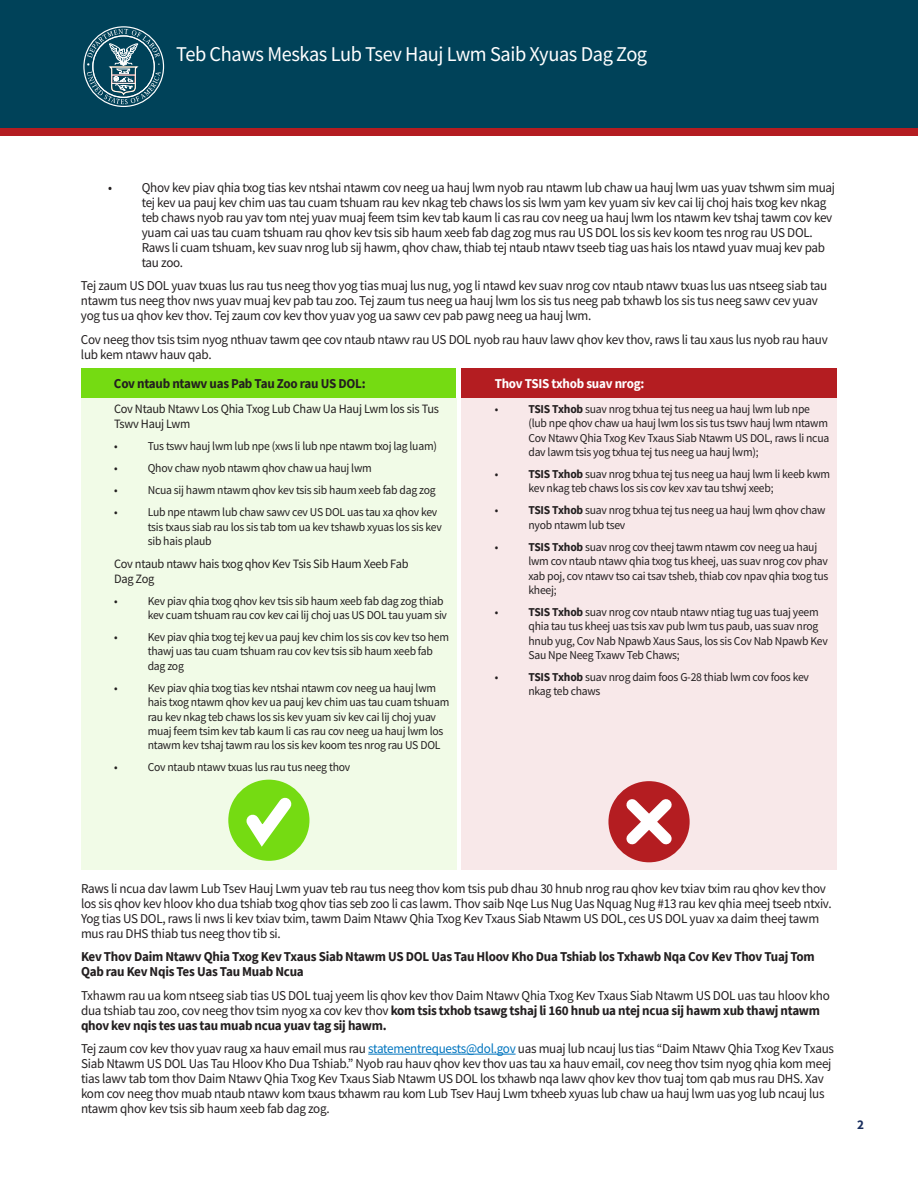
<style>
.page{position:relative;width:918px;height:1188px;background:#fff}
.page>*{position:absolute;margin:0;border:0;box-sizing:border-box;transform-origin:0 0}
.t1{font:21px "Source Sans Pro";letter-spacing:-.02em;color:#fff}
.t2{font:13.5px/15px "Source Sans Pro";letter-spacing:-.02em;color:#231f20}
.t3{font:700 13.5px/15px "Source Sans Pro";letter-spacing:-.02em;color:#231f20}
.t4{font:700 13.5px "Source Sans Pro";letter-spacing:-.02em;color:#fff}
.t5{font:700 13.5px "Source Sans Pro";color:#192e5d}
.t6{font:12.75px/15px "Source Sans Pro";letter-spacing:-.02em;color:#231f20}
.t7{font:12px/14.4px "Source Sans Pro";letter-spacing:-.02em;color:#231f20}
.s1{font-weight:700}
.s2{color:#0075bf}
</style>
<div class="page">
<div style="left:0;top:0;width:918px;height:128px;background:#004259"></div>
<div style="left:0;top:128px;width:918px;height:8px;background:#b41d21"></div>
<hr style="left:368px;top:1054px;width:148px;height:1px;background:#0075bf">
<div style="left:81px;top:368px;width:375px;height:30px;background:#75db12"></div>
<div style="left:81px;top:398px;width:375px;height:471px;background:#f1fbe7"></div>
<div style="left:228px;top:780px;width:81px;height:81px;background:#75db12;border-radius:50%"></div>
<svg style="left:235px;top:787px;width:68px;height:71px"></svg>
<div style="left:462px;top:368px;width:375px;height:30px;background:#b41d21"></div>
<div style="left:462px;top:398px;width:375px;height:471px;background:#f8e8e9"></div>
<div style="left:608px;top:781px;width:82px;height:81px;background:#b41d21;border-radius:50%"></div>
<svg style="left:616px;top:789px;width:66px;height:66px"></svg>
<div style="left:83px;top:26px;width:81px;height:81px;border:1px solid #fff;border-radius:50%"></div>
<svg style="left:87px;top:29px;width:74px;height:75px"></svg>
<h1 class="t1" style="left:176px;top:40px;width:473px">Teb Chaws Meskas Lub Tsev Hauj Lwm Saib Xyuas Dag Zog</h1>
<p class="t2" style="left:142px;top:180px;width:695px;text-indent:-34px">• Qhov kev piav qhia txog tias kev ntshai ntawm cov neeg ua hauj lwm nyob rau ntawm lub chaw ua hauj lwm uas yuav tshwm sim muaj tej kev ua pauj kev chim uas tau cuam tshuam rau kev nkag teb chaws los sis lwm yam kev yuam siv kev cai lij choj hais txog kev nkag teb chaws nyob rau yav tom ntej yuav muaj feem tsim kev tab kaum li cas rau cov neeg ua hauj lwm los ntawm kev tshaj tawm cov kev yuam cai uas tau cuam tshuam rau qhov kev tsis sib haum xeeb fab dag zog mus rau US DOL los sis kev koom tes nrog rau US DOL.<br>Raws li cuam tshuam, kev suav nrog lub sij hawm, qhov chaw, thiab tej ntaub ntawv tseeb tiag uas hais los ntawd yuav muaj kev pab tau zoo.</p>
<p class="t2" style="left:81px;top:278px;width:748px">Tej zaum US DOL yuav txuas lus rau tus neeg thov yog tias muaj lus nug, yog li ntawd kev suav nrog cov ntaub ntawv txuas lus uas ntseeg siab tau ntawm tus neeg thov nws yuav muaj kev pab tau zoo. Tej zaum tus neeg ua hauj lwm los sis tus neeg pab txhawb los sis tus neeg sawv cev yuav yog tus ua qhov kev thov. Tej zaum cov kev thov yuav yog ua sawv cev pab pawg neeg ua hauj lwm.</p>
<p class="t2" style="left:81px;top:332px;width:748px">Cov neeg thov tsis tsim nyog nthuav tawm qee cov ntaub ntawv rau US DOL nyob rau hauv lawv qhov kev thov, raws li tau xaus lus nyob rau hauv lub kem ntawv hauv qab.</p>
<h4 class="t3" style="left:114px;top:376px;width:253px">Cov ntaub ntawv uas Pab Tau Zoo rau US DOL:</h4>
<p class="t6" style="left:114px;top:402px;width:327px">Cov Ntaub Ntawv Los Qhia Txog Lub Chaw Ua Hauj Lwm los sis Tus<br>Tswv Hauj Lwm</p>
<p class="t7" style="left:114px;top:439px;width:5px">•</p>
<p class="t7" style="left:148px;top:439px;width:291px">Tus tswv hauj lwm lub npe (xws li lub npe ntawm txoj lag luam)</p>
<p class="t7" style="left:114px;top:461px;width:5px">•</p>
<p class="t7" style="left:148px;top:461px;width:226px">Qhov chaw nyob ntawm qhov chaw ua hauj lwm</p>
<p class="t7" style="left:114px;top:483px;width:5px">•</p>
<p class="t7" style="left:148px;top:483px;width:289px">Ncua sij hawm ntawm qhov kev tsis sib haum xeeb fab dag zog</p>
<p class="t7" style="left:114px;top:505px;width:5px">•</p>
<p class="t7" style="left:148px;top:505px;width:296px">Lub npe ntawm lub chaw sawv cev US DOL uas tau xa qhov kev tsis txaus siab rau los sis tab tom ua kev tshawb xyuas los sis kev sib hais plaub</p>
<p class="t6" style="left:114px;top:556px;width:296px">Cov ntaub ntawv hais txog qhov Kev Tsis Sib Haum Xeeb Fab<br>Dag Zog</p>
<p class="t7" style="left:114px;top:593px;width:5px">•</p>
<p class="t7" style="left:148px;top:593px;width:301px">Kev piav qhia txog qhov kev tsis sib haum xeeb fab dag zog thiab kev cuam tshuam rau cov kev cai lij choj uas US DOL tau yuam siv</p>
<p class="t7" style="left:114px;top:630px;width:5px">•</p>
<p class="t7" style="left:148px;top:630px;width:303px">Kev piav qhia txog tej kev ua pauj kev chim los sis cov kev tso hem thawj uas tau cuam tshuam rau cov kev tsis sib haum xeeb fab dag zog</p>
<p class="t7" style="left:114px;top:680px;width:5px">•</p>
<p class="t7" style="left:148px;top:680px;width:303px">Kev piav qhia txog tias kev ntshai ntawm cov neeg ua hauj lwm hais txog ntawm qhov kev ua pauj kev chim uas tau cuam tshuam rau kev nkag teb chaws los sis kev yuam siv kev cai lij choj yuav muaj feem tsim kev tab kaum li cas rau cov neeg ua hauj lwm los ntawm kev tshaj tawm rau los sis kev koom tes nrog rau US DOL</p>
<p class="t7" style="left:114px;top:760px;width:5px">•</p>
<p class="t7" style="left:148px;top:760px;width:204px">Cov ntaub ntawv txuas lus rau tus neeg thov</p>
<h4 class="t4" style="left:495px;top:375px;width:151px">Thov TSIS txhob suav nrog:</h4>
<p class="t7" style="left:495px;top:402px;width:5px">•</p>
<p class="t7" style="left:528px;top:402px;width:302px"><span class="s1">TSIS Txhob</span> suav nrog txhua tej tus neeg ua hauj lwm lub npe (lub npe qhov chaw ua hauj lwm los sis tus tswv hauj lwm ntawm Cov Ntawv Qhia Txog Kev Txaus Siab Ntawm US DOL, raws li ncua dav lawm tsis yog txhua tej tus neeg ua hauj lwm);</p>
<p class="t7" style="left:495px;top:467px;width:5px">•</p>
<p class="t7" style="left:528px;top:467px;width:303px"><span class="s1">TSIS Txhob</span> suav nrog txhua tej tus neeg ua hauj lwm li keeb kwm kev nkag teb chaws los sis cov kev xav tau tshwj xeeb;</p>
<p class="t7" style="left:495px;top:503px;width:5px">•</p>
<p class="t7" style="left:528px;top:503px;width:299px"><span class="s1">TSIS Txhob</span> suav nrog txhua tej tus neeg ua hauj lwm qhov chaw nyob ntawm lub tsev</p>
<p class="t7" style="left:495px;top:539px;width:5px">•</p>
<p class="t7" style="left:528px;top:539px;width:301px"><span class="s1">TSIS Txhob</span> suav nrog cov theej tawm ntawm cov neeg ua hauj lwm cov ntaub ntawv qhia txog tus kheej, uas suav nrog cov phav xab poj, cov ntawv tso cai tsav tsheb, thiab cov npav qhia txog tus kheej;</p>
<p class="t7" style="left:495px;top:605px;width:5px">•</p>
<p class="t7" style="left:528px;top:605px;width:301px"><span class="s1">TSIS Txhob</span> suav nrog cov ntaub ntawv ntiag tug uas tuaj yeem qhia tau tus kheej uas tsis xav pub lwm tus paub, uas suav nrog hnub yug, Cov Nab Npawb Xaus Saus, los sis Cov Nab Npawb Kev Sau Npe Neeg Txawv Teb Chaws;</p>
<p class="t7" style="left:495px;top:670px;width:5px">•</p>
<p class="t7" style="left:528px;top:670px;width:282px"><span class="s1">TSIS Txhob</span> suav nrog daim foos G-28 thiab lwm cov foos kev nkag teb chaws</p>
<p class="t2" style="left:81px;top:880px;width:752px">Raws li ncua dav lawm Lub Tsev Hauj Lwm yuav teb rau tus neeg thov kom tsis pub dhau 30 hnub nrog rau qhov kev txiav txim rau qhov kev thov los sis qhov kev hloov kho dua tshiab txog qhov tias seb zoo li cas lawm. Thov saib Nqe Lus Nug Uas Nquag Nug #13 rau kev qhia meej tseeb ntxiv.<br>Yog tias US DOL, raws li nws li kev txiav txim, tawm Daim Ntawv Qhia Txog Kev Txaus Siab Ntawm US DOL, ces US DOL yuav xa daim theej tawm mus rau DHS thiab tus neeg thov tib si.</p>
<p class="t3" style="left:81px;top:949px;width:735px">Kev Thov Daim Ntawv Qhia Txog Kev Txaus Siab Ntawm US DOL Uas Tau Hloov Kho Dua Tshiab los Txhawb Nqa Cov Kev Thov Tuaj Tom<br>Qab rau Kev Nqis Tes Uas Tau Muab Ncua</p>
<p class="t2" style="left:81px;top:988px;width:750px">Txhawm rau ua kom ntseeg siab tias US DOL tuaj yeem lis qhov kev thov Daim Ntawv Qhia Txog Kev Txaus Siab Ntawm US DOL uas tau hloov kho dua tshiab tau zoo, cov neeg thov tsim nyog xa cov kev thov <span class="s1">kom tsis txhob tsawg tshaj li 160 hnub ua ntej ncua sij hawm xub thawj ntawm qhov kev nqis tes uas tau muab ncua yuav tag sij hawm.</span></p>
<p class="t2" style="left:81px;top:1041px;width:755px">Tej zaum cov kev thov yuav raug xa hauv email mus rau <span class="s2">statementrequests@dol.gov</span> uas muaj lub ncauj lus tias “Daim Ntawv Qhia Txog Kev Txaus Siab Ntawm US DOL Uas Tau Hloov Kho Dua Tshiab.” Nyob rau hauv qhov kev thov uas tau xa hauv email, cov neeg thov tsim nyog qhia kom meej tias lawv tab tom thov Daim Ntawv Qhia Txog Kev Txaus Siab Ntawm US DOL los txhawb nqa lawv qhov kev thov tuaj tom qab mus rau DHS. Xav kom cov neeg thov muab ntaub ntawv kom txaus txhawm rau kom Lub Tsev Hauj Lwm txheeb xyuas lub chaw ua hauj lwm uas yog lub ncauj lus ntawm qhov kev tsis sib haum xeeb fab dag zog.</p>
<p class="t5" style="left:857px;top:1115px;width:8px">2</p>
</div>
